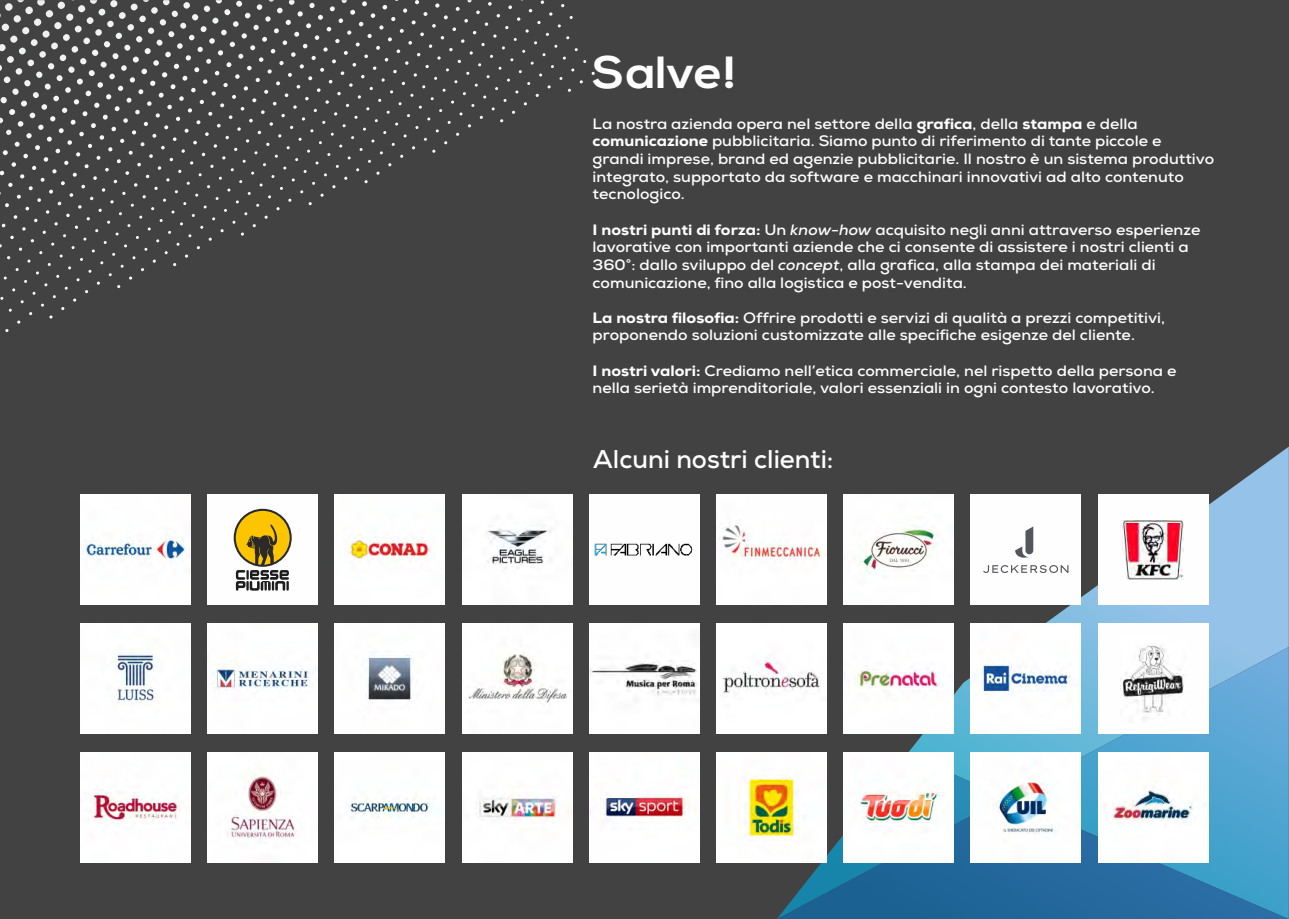
<style>
.page{position:relative;width:1289px;height:919px;background:#fff}
.page>*{position:absolute;margin:0;border:0;box-sizing:border-box;transform-origin:0 0}
.t1{font:700 45px "Nexa";color:#fefefe;scale:1.07 1}
.t2{font:700 25.65px "Nexa";color:#fefefe}
.t3{font:700 15px/17.7px "Nexa";color:#fefefe;scale:1.07 1}
.s1{font-weight:800}
.s2{font-style:italic}
</style>
<div class="page">
<div style="left:0;top:0;width:1288px;height:918px;background:#434242"></div>
<svg style="left:906px;top:447px;width:382px;height:307px"></svg>
<svg style="left:826px;top:754px;width:144px;height:43px"></svg>
<svg style="left:1006px;top:647px;width:282px;height:150px;background:#68b0d8"></svg>
<svg style="left:776px;top:797px;width:512px;height:121px;background:#3079a5"></svg>
<img style="left:335px;top:623px;width:110px;height:110px">
<img style="left:462px;top:623px;width:110px;height:110px">
<img style="left:589px;top:623px;width:110px;height:110px">
<img style="left:716px;top:623px;width:110px;height:110px">
<img style="left:843px;top:623px;width:110px;height:110px">
<img style="left:970px;top:623px;width:110px;height:110px">
<img style="left:80px;top:752px;width:110px;height:110px">
<img style="left:335px;top:752px;width:110px;height:110px">
<img style="left:462px;top:752px;width:110px;height:110px">
<img style="left:589px;top:752px;width:110px;height:110px">
<img style="left:716px;top:752px;width:110px;height:110px">
<img style="left:843px;top:752px;width:110px;height:110px">
<img style="left:970px;top:752px;width:110px;height:110px">
<img style="left:335px;top:494px;width:110px;height:110px">
<img style="left:462px;top:494px;width:110px;height:110px">
<img style="left:716px;top:494px;width:110px;height:110px">
<img style="left:843px;top:494px;width:110px;height:110px">
<img style="left:208px;top:623px;width:110px;height:110px">
<img style="left:208px;top:752px;width:110px;height:110px">
<img style="left:1097px;top:752px;width:110px;height:110px">
<div style="left:1097px;top:623px;width:110px;height:110px;background:#fefefe"></div>
<img style="left:1120px;top:645px;width:64px;height:74px">
<div style="left:1097px;top:494px;width:110px;height:110px;background:#fefefe"></div>
<img style="left:1122px;top:520px;width:61px;height:59px">
<img style="left:80px;top:623px;width:110px;height:110px">
<div style="left:589px;top:494px;width:110px;height:110px;background:#fefefe"></div>
<img style="left:595px;top:543px;width:98px;height:13px">
<img style="left:80px;top:494px;width:110px;height:110px">
<div style="left:970px;top:494px;width:110px;height:110px;background:#fefefe"></div>
<svg style="left:983px;top:565px;width:85px;height:8px"></svg>
<svg style="left:1015px;top:526px;width:18px;height:31px"></svg>
<div style="left:208px;top:494px;width:110px;height:110px;background:#fefefe"></div>
<svg style="left:234px;top:508px;width:58px;height:82px"></svg>
<svg style="left:0;top:158px;width:392px;height:135px"></svg>
<svg style="left:0;top:0;width:595px;height:157px"></svg>
<img style="left:0;top:291px;width:87px;height:41px">
<img style="left:3px;top:149px;width:400px;height:9px">
<img style="left:4px;top:74px;width:579px;height:9px">
<img style="left:0;top:7px;width:552px;height:11px">
<h1 class="t1" style="left:592px;top:55px;width:136px">Salve!</h1>
<p class="t3" style="left:592px;top:117px;width:582px">La nostra azienda opera nel settore della <span class="s1">grafica</span>, della <span class="s1">stampa</span> e della <span class="s1">comunicazione</span> pubblicitaria. Siamo punto di riferimento di tante piccole e grandi imprese, brand ed agenzie pubblicitarie. Il nostro è un sistema produttivo integrato, supportato da software e macchinari innovativi ad alto contenuto tecnologico.</p>
<p class="t3" style="left:592px;top:223px;width:569px"><span class="s1">I nostri punti di forza:</span> Un <span class="s2">know-how</span> acquisito negli anni attraverso esperienze lavorative con importanti aziende che ci consente di assistere i nostri clienti a 360°: dallo sviluppo del <span class="s2">concept</span>, alla grafica, alla stampa dei materiali di comunicazione, fino alla logistica e post-vendita.</p>
<p class="t3" style="left:592px;top:311px;width:536px"><span class="s1">La nostra filosofia:</span> Offrire prodotti e servizi di qualità a prezzi competitivi, proponendo soluzioni customizzate alle specifiche esigenze del cliente.</p>
<p class="t3" style="left:592px;top:364px;width:547px"><span class="s1">I nostri valori:</span> Crediamo nell’etica commerciale, nel rispetto della persona e nella serietà imprenditoriale, valori essenziali in ogni contesto lavorativo.</p>
<h2 class="t2" style="left:593px;top:450px;width:242px">Alcuni nostri clienti:</h2>
</div>
